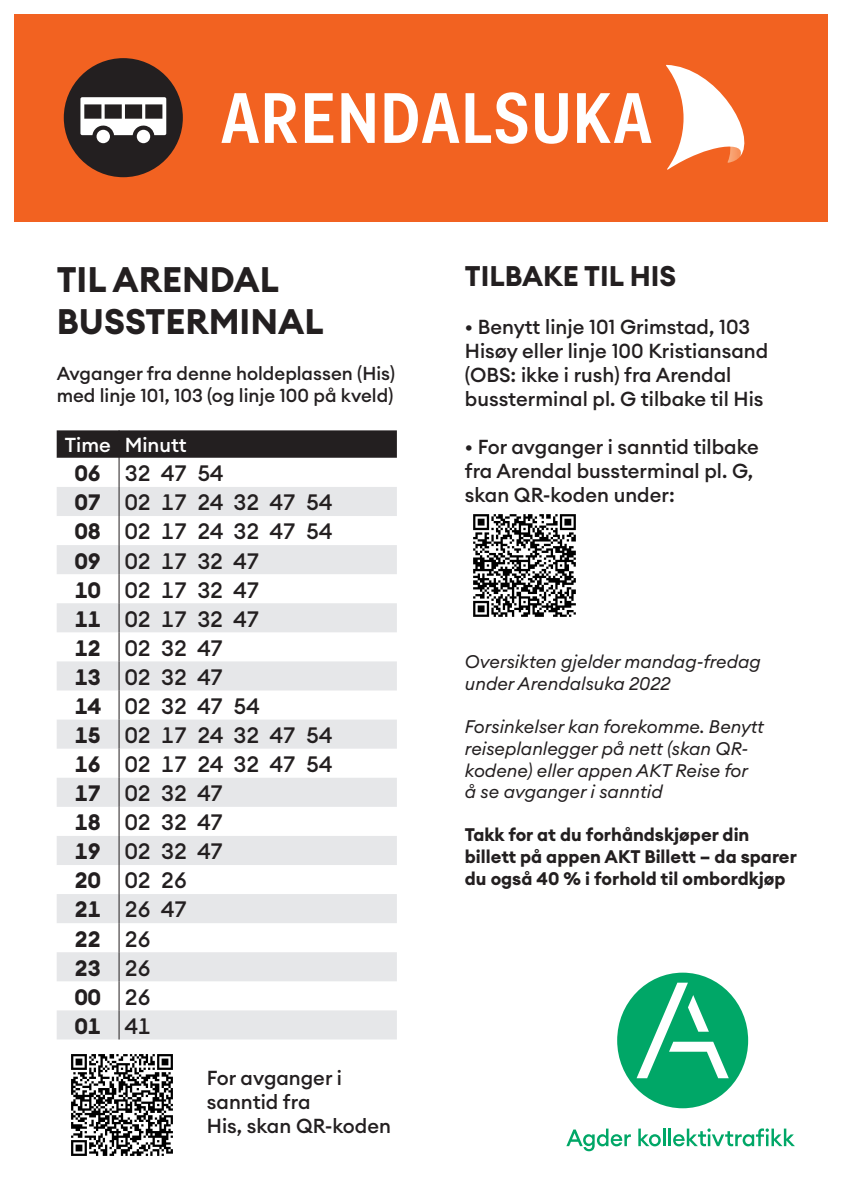
<style>
.page{position:relative;width:842px;height:1191px;background:#fff}
.page>*{position:absolute;margin:0;border:0;box-sizing:border-box;transform-origin:0 0}
.t1{font:700 35px "Euclid Circular A";color:#231f20}
.t2{font:700 28px "Euclid Circular A";color:#231f20}
.t3{font:500 22px "Euclid Circular A";color:#231f20}
.t4{font:700 22px "Euclid Circular A";color:#231f20}
.t5{font:500 20px/24px "Euclid Circular A";color:#231f20}
.t6{font:500 20px "Euclid Circular A";color:#fff}
.t7{font:500 18.5px/22.2px "Euclid Circular A";color:#231f20}
.t8{font:italic 18px "Euclid Circular A";color:#231f20}
.t9{font:700 18px/21.6px "Euclid Circular A";color:#231f20}
</style>
<div class="page">
<div style="left:14px;top:14px;width:814px;height:207px;background:#f26221"></div>
<svg style="left:221px;top:93px;width:38px;height:50px"></svg>
<svg style="left:265px;top:93px;width:32px;height:50px"></svg>
<svg style="left:305px;top:93px;width:28px;height:50px"></svg>
<svg style="left:341px;top:93px;width:34px;height:50px"></svg>
<svg style="left:384px;top:93px;width:75px;height:50px"></svg>
<svg style="left:465px;top:92px;width:62px;height:52px"></svg>
<svg style="left:535px;top:93px;width:33px;height:51px"></svg>
<svg style="left:577px;top:93px;width:74px;height:50px"></svg>
<svg style="left:666px;top:65px;width:79px;height:105px"></svg>
<div style="left:64px;top:58px;width:119px;height:119px;background:#231f20;border-radius:50%"></div>
<div style="left:97px;top:130px;width:13px;height:13px;background:#fff;border-radius:50%"></div>
<svg style="left:80px;top:97px;width:86px;height:38px"></svg>
<div style="left:137px;top:130px;width:13px;height:13px;background:#fff;border-radius:50%"></div>
<svg style="left:57px;top:777px;width:340px;height:262px;fill:#e6e7e9"></svg>
<svg style="left:57px;top:430px;width:340px;height:347px"></svg>
<hr style="left:119px;top:777px;width:1px;height:30px;background:#231f20">
<svg style="left:119px;top:807px;width:1px;height:232px"></svg>
<img style="left:71px;top:1054px;width:102px;height:102px">
<svg style="left:566px;top:1128px;width:65px;height:23px"></svg>
<svg style="left:638px;top:1128px;width:27px;height:18px"></svg>
<hr style="left:668px;top:1128px;width:3px;height:18px;background:#00a767">
<svg style="left:673px;top:1128px;width:122px;height:18px"></svg>
<svg style="left:617px;top:972px;width:131px;height:136px"></svg>
<img style="left:473px;top:514px;width:103px;height:103px">
<p class="t1" style="left:57px;top:257px;width:224px">TIL ARENDAL</p>
<p class="t1" style="left:57px;top:299px;width:269px">BUSSTERMINAL</p>
<p class="t7" style="left:57px;top:362px;width:340px">Avganger fra denne holdeplassen (His) med linje 101, 103 (og linje 100 på kveld)</p>
<p class="t6" style="left:65px;top:432px;width:47px">Time</p>
<p class="t6" style="left:125px;top:432px;width:63px">Minutt</p>
<p class="t4" style="left:75px;top:459px;width:27px">06</p>
<p class="t3" style="left:125px;top:459px;width:100px">32 47 54</p>
<p class="t4" style="left:75px;top:488px;width:27px">07</p>
<p class="t3" style="left:125px;top:488px;width:209px">02 17 24 32 47 54</p>
<p class="t4" style="left:75px;top:517px;width:27px">08</p>
<p class="t3" style="left:125px;top:517px;width:209px">02 17 24 32 47 54</p>
<p class="t4" style="left:75px;top:546px;width:27px">09</p>
<p class="t3" style="left:125px;top:546px;width:136px">02 17 32 47</p>
<p class="t4" style="left:75px;top:575px;width:27px">10</p>
<p class="t3" style="left:125px;top:575px;width:136px">02 17 32 47</p>
<p class="t4" style="left:75px;top:604px;width:27px">11</p>
<p class="t3" style="left:125px;top:604px;width:136px">02 17 32 47</p>
<p class="t4" style="left:75px;top:634px;width:27px">12</p>
<p class="t3" style="left:125px;top:634px;width:100px">02 32 47</p>
<p class="t4" style="left:75px;top:663px;width:27px">13</p>
<p class="t3" style="left:125px;top:663px;width:100px">02 32 47</p>
<p class="t4" style="left:75px;top:692px;width:27px">14</p>
<p class="t3" style="left:125px;top:692px;width:136px">02 32 47 54</p>
<p class="t4" style="left:75px;top:721px;width:27px">15</p>
<p class="t3" style="left:125px;top:721px;width:209px">02 17 24 32 47 54</p>
<p class="t4" style="left:75px;top:750px;width:27px">16</p>
<p class="t3" style="left:125px;top:750px;width:209px">02 17 24 32 47 54</p>
<p class="t4" style="left:75px;top:779px;width:27px">17</p>
<p class="t3" style="left:125px;top:779px;width:100px">02 32 47</p>
<p class="t4" style="left:75px;top:808px;width:27px">18</p>
<p class="t3" style="left:125px;top:808px;width:100px">02 32 47</p>
<p class="t4" style="left:75px;top:837px;width:27px">19</p>
<p class="t3" style="left:125px;top:837px;width:100px">02 32 47</p>
<p class="t4" style="left:75px;top:866px;width:27px">20</p>
<p class="t3" style="left:125px;top:866px;width:64px">02 26</p>
<p class="t4" style="left:75px;top:895px;width:27px">21</p>
<p class="t3" style="left:125px;top:895px;width:64px">26 47</p>
<p class="t4" style="left:75px;top:924px;width:27px">22</p>
<p class="t3" style="left:125px;top:924px;width:27px">26</p>
<p class="t4" style="left:75px;top:953px;width:27px">23</p>
<p class="t3" style="left:125px;top:953px;width:27px">26</p>
<p class="t4" style="left:75px;top:982px;width:27px">00</p>
<p class="t3" style="left:125px;top:982px;width:27px">26</p>
<p class="t4" style="left:75px;top:1011px;width:27px">01</p>
<p class="t3" style="left:125px;top:1011px;width:27px">41</p>
<p class="t5" style="left:207px;top:1066px;width:137px">For avganger i sanntid fra</p>
<p class="t5" style="left:207px;top:1114px;width:186px">His, skan QR-koden</p>
<p class="t2" style="left:465px;top:258px;width:213px">TILBAKE TIL HIS</p>
<p class="t5" style="left:465px;top:315px;width:305px">• Benytt linje 101 Grimstad, 103<br>Hisøy eller linje 100 Kristiansand (OBS: ikke i rush) fra Arendal</p>
<p class="t5" style="left:465px;top:387px;width:300px">bussterminal pl. G tilbake til His</p>
<p class="t5" style="left:465px;top:435px;width:295px">• For avganger i sanntid tilbake</p>
<p class="t5" style="left:465px;top:459px;width:290px">fra Arendal bussterminal pl. G,</p>
<p class="t5" style="left:465px;top:483px;width:211px">skan QR-koden under:</p>
<p class="t8" style="left:465px;top:650px;width:297px">Oversikten gjelder mandag-fredag</p>
<p class="t8" style="left:465px;top:672px;width:207px">under Arendalsuka 2022</p>
<p class="t8" style="left:465px;top:715px;width:301px">Forsinkelser kan forekomme. Benytt</p>
<p class="t8" style="left:465px;top:737px;width:285px">reiseplanlegger på nett (skan QR-</p>
<p class="t8" style="left:465px;top:758px;width:285px">kodene) eller appen AKT Reise for</p>
<p class="t8" style="left:465px;top:780px;width:199px">å se avganger i sanntid</p>
<p class="t9" style="left:465px;top:824px;width:286px">Takk for at du forhåndskjøper din</p>
<p class="t9" style="left:465px;top:846px;width:333px">billett på appen AKT Billett – da sparer du også 40 % i forhold til ombordkjøp</p>
</div>
